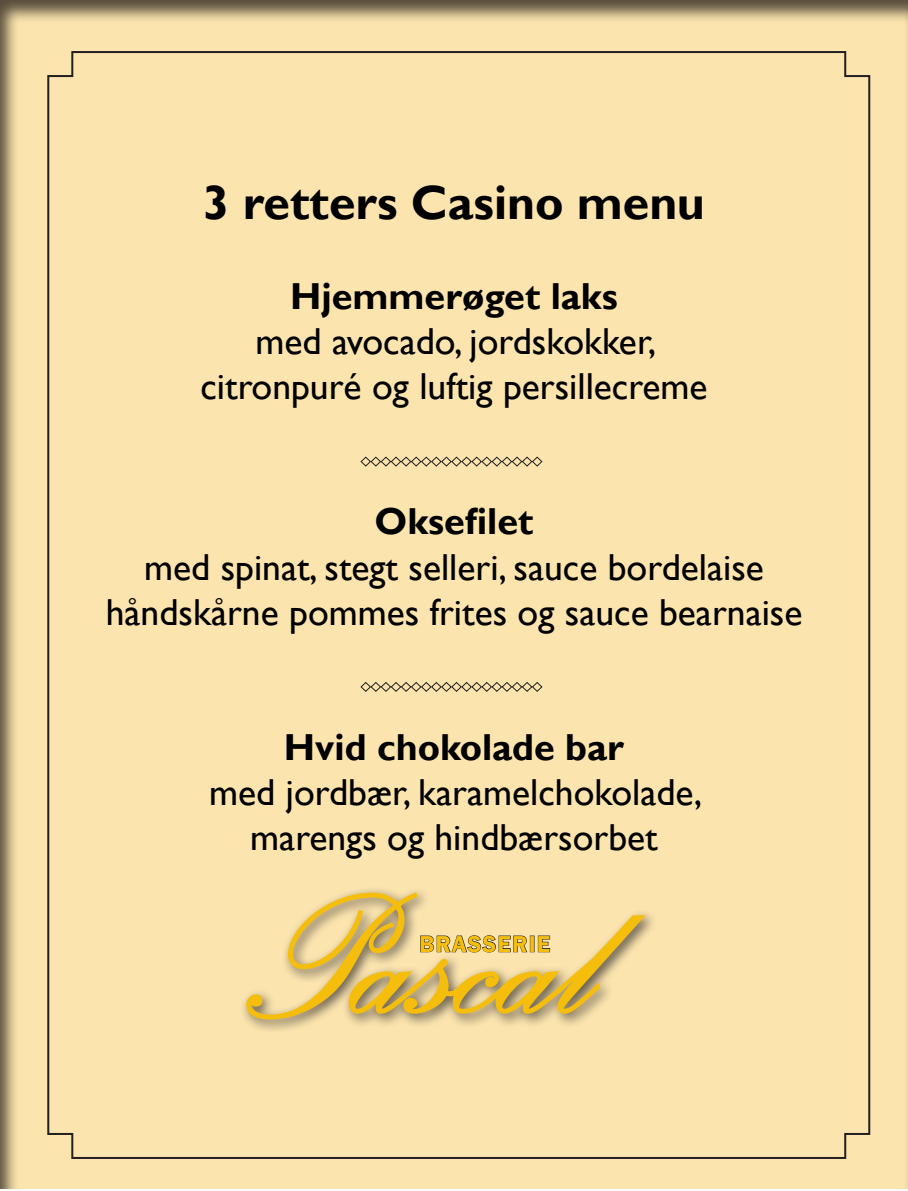
<style>
.page{position:relative;width:908px;height:1191px;background:#fff}
.page>*{position:absolute;margin:0;border:0;box-sizing:border-box;transform-origin:0 0}
.t1{font:220.4px "Palace Script";color:#f5be0d}
.t2{font:700 48px "Gill Sans";color:#000}
.t3{font:37.6px/45px "Gill Sans";color:#000;text-align:center}
.t4{font:700 37.6px "Gill Sans";color:#000}
.t5{font:600 23.6px "Franklin Gothic";letter-spacing:.05em;color:#f5be0d}
</style>
<div class="page">
<div style="left:0;top:0;width:907px;height:1189px;background:#231f20;opacity:.75"></div>
<div style="left:46px;top:50px;width:824px;height:1110px;background:#fbe4ae"></div>
<svg style="left:360px;top:456px;width:183px;height:11px;background:#c9b68d"></svg>
<svg style="left:360px;top:681px;width:183px;height:11px;background:#c8b68c"></svg>
<p class="t2" style="left:203px;top:174px;width:503px">3 retters Casino menu</p>
<p class="t4" style="left:290px;top:274px;width:329px">Hjemmerøget laks</p>
<p class="t3" style="left:200px;top:319px;width:508px">med avocado, jordskokker, citronpuré og luftig persillecreme</p>
<p class="t4" style="left:374px;top:499px;width:160px">Oksefilet</p>
<p class="t3" style="left:106px;top:545px;width:698px">med spinat, stegt selleri, sauce bordelaise håndskårne pommes frites og sauce bearnaise</p>
<p class="t4" style="left:284px;top:724px;width:341px">Hvid chokolade bar</p>
<p class="t3" style="left:209px;top:770px;width:494px">med jordbær, karamelchokolade, marengs og hindbærsorbet</p>
<p class="t1" style="left:237px;top:814px;width:360px">Pascal</p>
<p class="t5" style="left:419px;top:929px;width:133px">BRASSERIE</p>
</div>
